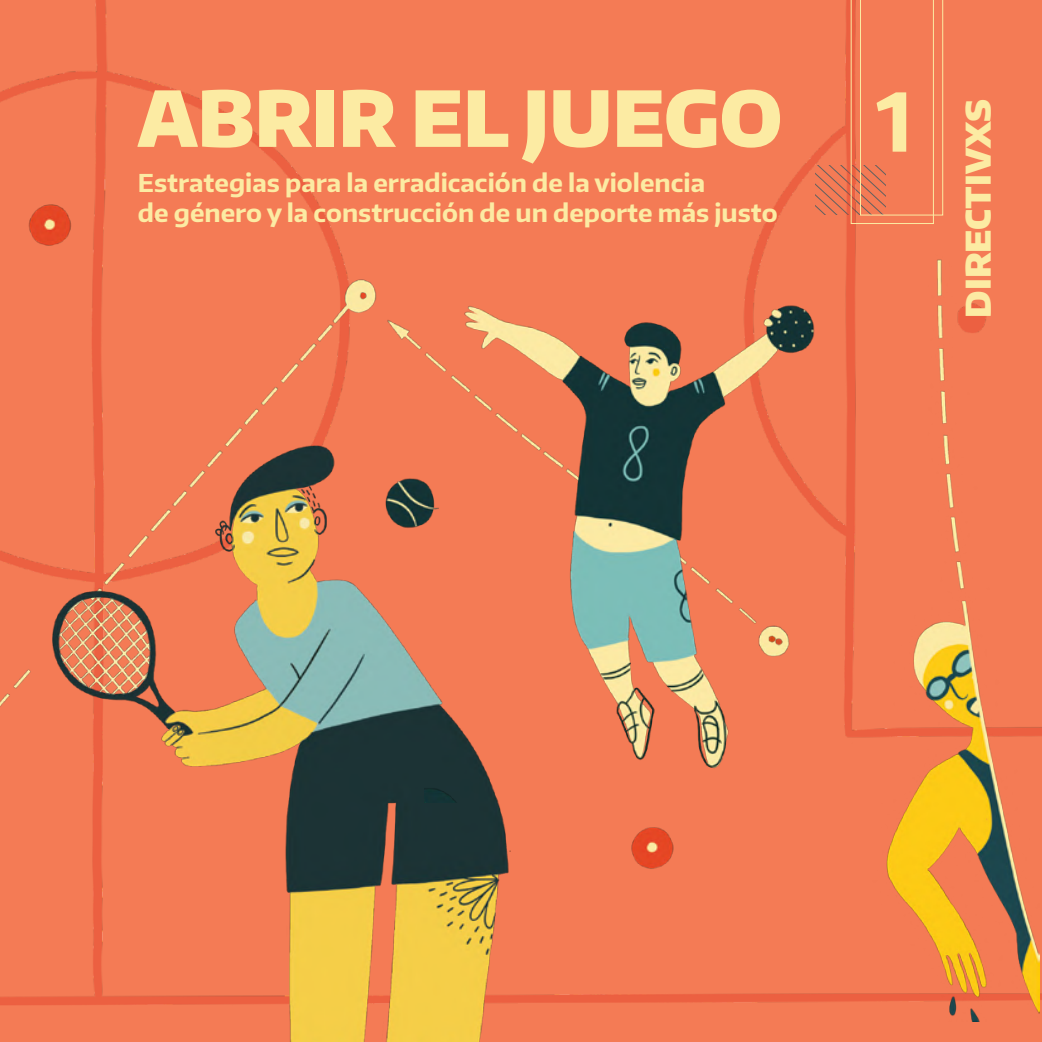
<style>
.page{position:relative;width:1042px;height:1042px;background:#fff}
.page>*{position:absolute;margin:0;border:0;box-sizing:border-box;transform-origin:0 0}
.t1{font:700 80.15px "Encode Sans";color:#fceba3}
.t2{font:900 76.3px "Encode Sans";color:#fceba3}
.t3{font:900 34.12px "Encode Sans";color:#fceba3}
.t4{font:700 24.68px/29.6px "Encode Sans";color:#fceba3}
</style>
<div class="page">
<div style="left:902px;top:0;width:140px;height:1042px;background:#f47b55"></div>
<svg style="left:902px;top:0;width:41px;height:224px;background:#f48058"></svg>
<img style="left:0;top:0;width:902px;height:1042px">
<img style="left:424px;top:229px;width:415px;height:573px">
<img style="left:870px;top:254px;width:169px;height:767px">
<h2 class="t2" style="left:138px;top:68px;width:646px">ABRIR EL JUEGO</h2>
<p class="t4" style="left:138px;top:167px;width:641px">Estrategias para la erradicación de la violencia<br>de género y la construcción de un deporte más justo</p>
<h1 class="t1" style="left:875px;top:69px;width:39px">1</h1>
<h3 class="t3" style="left:956px;top:317px;width:220px;rotate:-90deg">DIRECTIVXS</h3>
</div>
